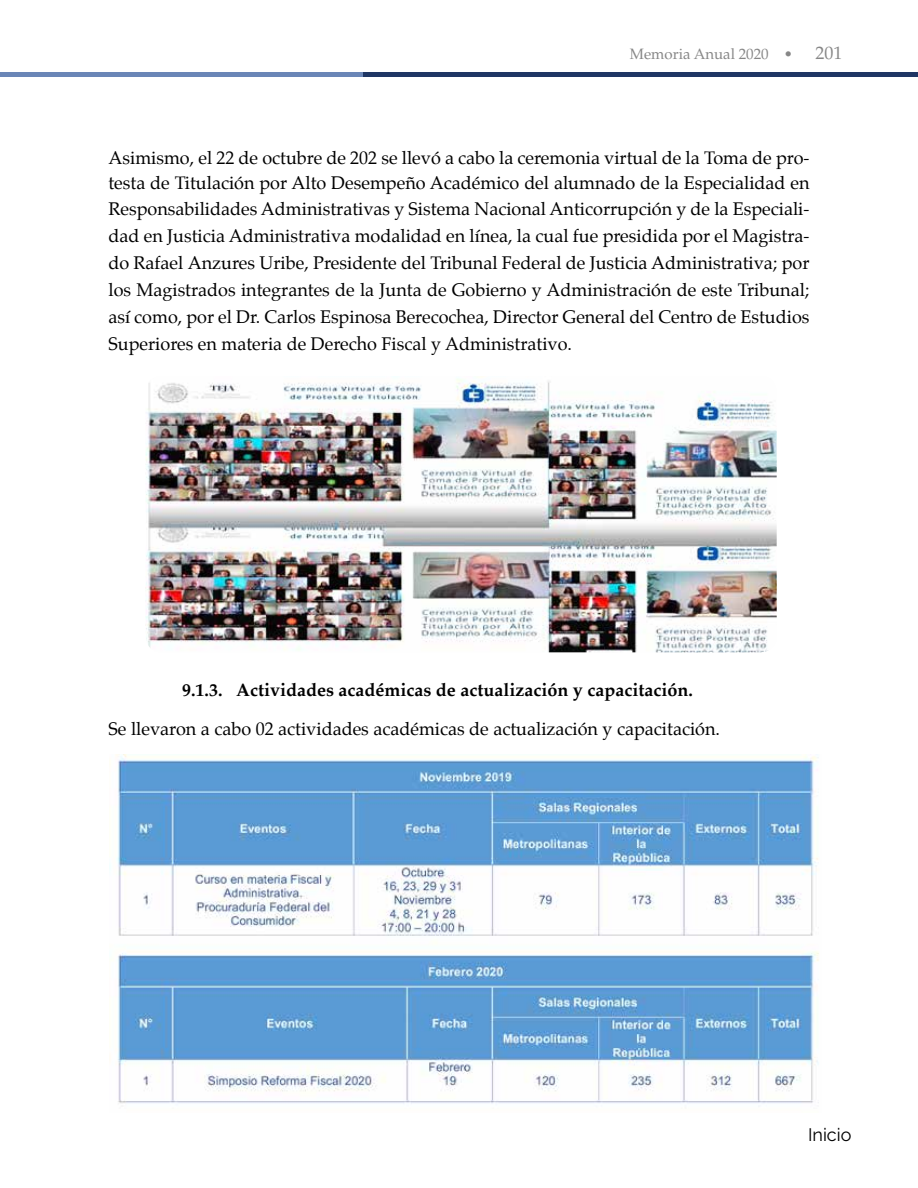
<style>
.page{position:relative;width:918px;height:1188px;background:#fff}
.page>*{position:absolute;margin:0;border:0;box-sizing:border-box;transform-origin:0 0}
.t1{font:18px/26.5px "Palatino";color:#000;text-align:justify}
.t2{font:700 18px "Palatino";color:#000}
.t3{font:18px "Raleway";color:#000}
.t4{font:15px "Palatino LT Std";color:#878787}
.s1{font-size:18px}
</style>
<div class="page">
<div style="left:0;top:72px;width:363px;height:5px;background:#6a86b7"></div>
<div style="left:363px;top:72px;width:555px;height:5px;background:#1f3664"></div>
<img style="left:146px;top:376px;width:631px;height:276px">
<img style="left:116px;top:755px;width:703px;height:349px">
<p class="t4" style="left:630px;top:45px;width:214px">Memoria Anual 2020 • <span class="s1">201</span></p>
<p class="t1" style="left:108px;top:144px;width:703px">Asimismo, el 22 de octubre de 202 se llevó a cabo la ceremonia virtual de la Toma de pro&shy;testa de Titulación por Alto Desempeño Académico del alumnado de la Especialidad en Responsabilidades Administrativas y Sistema Nacional Anticorrupción y de la Especiali&shy;dad en Justicia Administrativa modalidad en línea, la cual fue presidida por el Magistra&shy;do Rafael Anzures Uribe, Presidente del Tribunal Federal de Justicia Administrativa; por los Magistrados integrantes de la Junta de Gobierno y Administración de este Tribunal; así como, por el Dr. Carlos Espinosa Berecochea, Director General del Centro de Estudios Superiores en materia de Derecho Fiscal y Administrativo.</p>
<p class="t2" style="left:182px;top:675px;width:512px">9.1.3. Actividades académicas de actualización y capacitación.</p>
<p class="t1" style="left:108px;top:716px;width:613px">Se llevaron a cabo 02 actividades académicas de actualización y capacitación.</p>
<p class="t3" style="left:808px;top:1124px;width:45px">Inicio</p>
</div>
